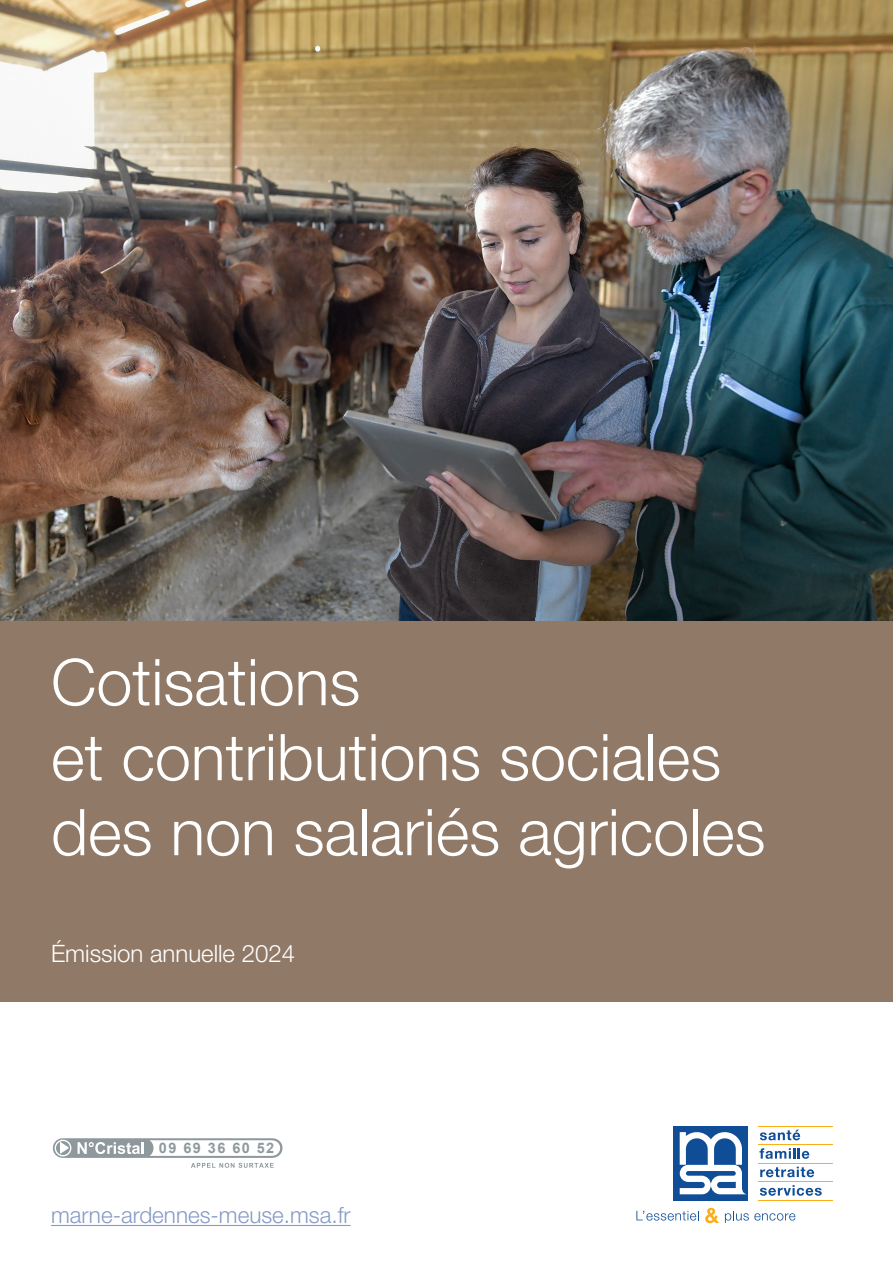
<style>
.page{position:relative;width:893px;height:1263px;background:#fff}
.page>*{position:absolute;margin:0;border:0;box-sizing:border-box;transform-origin:0 0}
.Titre{font:300 64.5px "Helvetica Neue LT Std";color:#fff}
.SousTitre{font:300 24px "Helvetica Neue LT Std";color:#fff}
.Site_MSA_FR{font:300 22.5px "Helvetica Neue LT Std";color:#879bc7}
.t1{font:700 14.4px "Arial";letter-spacing:.1em;color:#8f999d}
</style>
<div class="page">
<svg style="left:760px;top:1130px;width:40px;height:10px"></svg>
<svg style="left:759px;top:1148px;width:50px;height:11px"></svg>
<svg style="left:760px;top:1167px;width:54px;height:10px"></svg>
<svg style="left:760px;top:1185px;width:62px;height:11px"></svg>
<hr style="left:758px;top:1126px;width:75px;height:1px;background:#faaf18">
<hr style="left:758px;top:1144px;width:75px;height:1px;background:#faaf18">
<hr style="left:758px;top:1163px;width:75px;height:1px;background:#faaf18">
<hr style="left:758px;top:1181px;width:75px;height:1px;background:#faaf18">
<hr style="left:758px;top:1199px;width:75px;height:1px;background:#faaf18">
<div style="left:673px;top:1126px;width:75px;height:74px;background:#0f4d96"></div>
<svg style="left:680px;top:1132px;width:66px;height:62px"></svg>
<svg style="left:636px;top:1211px;width:63px;height:9px"></svg>
<svg style="left:705px;top:1208px;width:14px;height:15px"></svg>
<svg style="left:725px;top:1211px;width:70px;height:12px"></svg>
<img style="left:0;top:0;width:893px;height:621px">
<hr style="left:51px;top:1225px;width:300px;height:1px;background:#879bc7">
<div style="left:0;top:621px;width:893px;height:380px;background:#907966"></div>
<svg style="left:53px;top:1138px;width:229px;height:30px"></svg>
<p class="Titre" style="left:51px;top:643px;width:311px">Cotisations</p>
<p class="Titre" style="left:51px;top:718px;width:672px">et contributions sociales</p>
<p class="Titre" style="left:51px;top:793px;width:716px">des non salariés agricoles</p>
<p class="SousTitre" style="left:51px;top:939px;width:246px">Émission annuelle 2024</p>
<p class="t1" style="left:159px;top:1138px;width:117px">09 69 36 60 52</p>
<p class="Site_MSA_FR" style="left:51px;top:1201px;width:301px">marne-ardennes-meuse.msa.fr</p>
</div>
